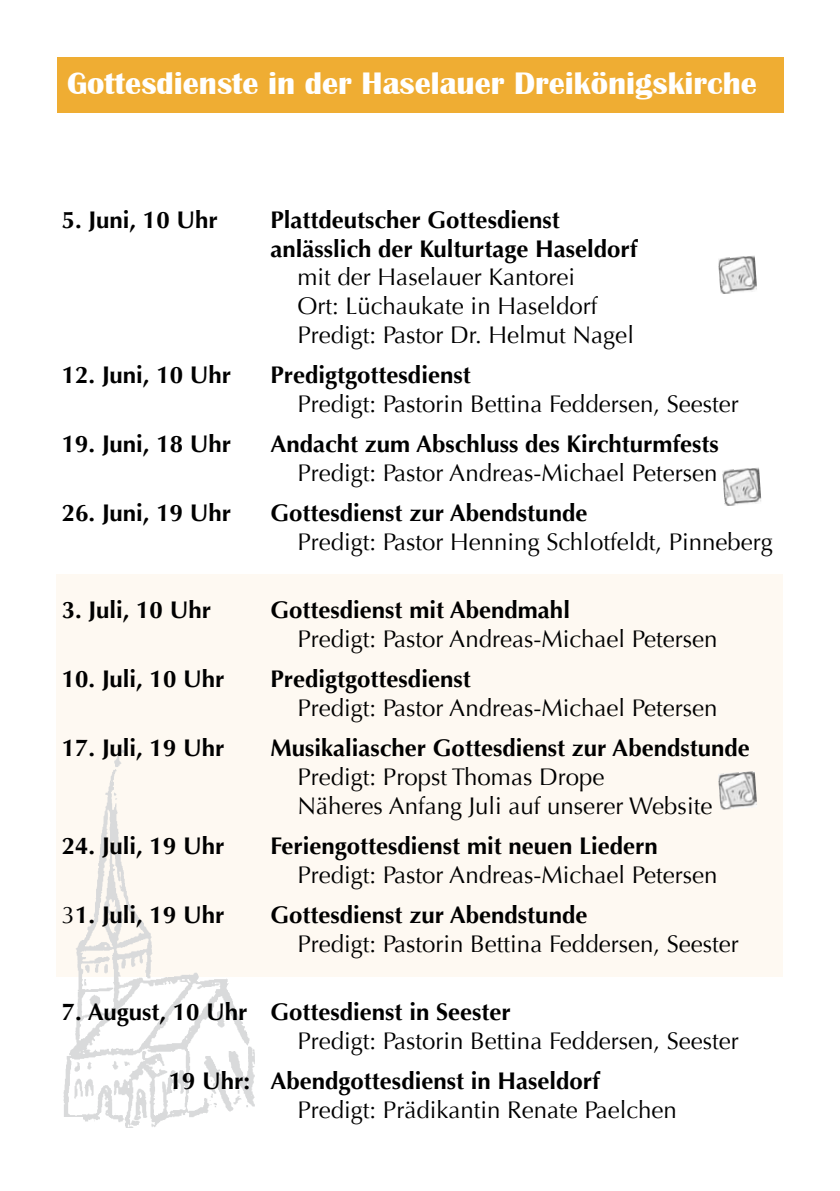
<style>
.page{position:relative;width:840px;height:1191px;background:#fff}
.page>*{position:absolute;margin:0;border:0;box-sizing:border-box;transform-origin:0 0}
.t1{font:700 32px "Britannic";color:#fff}
.t2{font:24px/28.8px "Optima";color:#000}
.t3{font:700 24px/28.8px "Optima";color:#000}
.s1{font-weight:400}
</style>
<div class="page">
<div style="left:56px;top:574px;width:726px;height:403px;background:#fef9f2"></div>
<img style="left:64px;top:748px;width:190px;height:379px">
<div style="left:56px;top:1117px;width:27px;height:57px;background:#fff"></div>
<div style="left:57px;top:57px;width:725px;height:55px;background:#efad33"></div>
<img style="left:718px;top:256px;width:38px;height:38px">
<img style="left:722px;top:468px;width:39px;height:38px">
<img style="left:718px;top:771px;width:38px;height:39px">
<h1 class="t1" style="left:67px;top:65px;width:691px">Gottesdienste in der Haselauer Dreikönigskirche</h1>
<p class="t3" style="left:62px;top:205px;width:157px">5. Juni, 10 Uhr</p>
<p class="t3" style="left:270px;top:205px;width:368px">Plattdeutscher Gottesdienst anlässlich der Kulturtage Haseldorf</p>
<p class="t2" style="left:297px;top:263px;width:338px">mit der Haselauer Kantorei<br>Ort: Lüchaukate in Haseldorf<br>Predigt: Pastor Dr. Helmut Nagel</p>
<p class="t3" style="left:62px;top:361px;width:171px">12. Juni, 10 Uhr</p>
<p class="t3" style="left:270px;top:361px;width:202px">Predigtgottesdienst</p>
<p class="t2" style="left:297px;top:390px;width:442px">Predigt: Pastorin Bettina Feddersen, Seester</p>
<p class="t3" style="left:62px;top:430px;width:171px">19. Juni, 18 Uhr</p>
<p class="t3" style="left:270px;top:430px;width:449px">Andacht zum Abschluss des Kirchturmfests</p>
<p class="t2" style="left:297px;top:458px;width:421px">Predigt: Pastor Andreas-Michael Petersen</p>
<p class="t3" style="left:62px;top:499px;width:171px">26. Juni, 19 Uhr</p>
<p class="t3" style="left:270px;top:499px;width:318px">Gottesdienst zur Abendstunde</p>
<p class="t2" style="left:297px;top:527px;width:476px">Predigt: Pastor Henning Schlotfeldt, Pinneberg</p>
<p class="t3" style="left:62px;top:596px;width:150px">3. Juli, 10 Uhr</p>
<p class="t3" style="left:270px;top:596px;width:301px">Gottesdienst mit Abendmahl</p>
<p class="t2" style="left:297px;top:625px;width:421px">Predigt: Pastor Andreas-Michael Petersen</p>
<p class="t3" style="left:62px;top:665px;width:164px">10. Juli, 10 Uhr</p>
<p class="t3" style="left:270px;top:665px;width:202px">Predigtgottesdienst</p>
<p class="t2" style="left:297px;top:694px;width:421px">Predigt: Pastor Andreas-Michael Petersen</p>
<p class="t3" style="left:62px;top:734px;width:164px">17. Juli, 19 Uhr</p>
<p class="t3" style="left:270px;top:734px;width:480px">Musikaliascher Gottesdienst zur Abendstunde</p>
<p class="t2" style="left:297px;top:763px;width:416px">Predigt: Propst Thomas Drope<br>Näheres Anfang Juli auf unserer Website</p>
<p class="t3" style="left:62px;top:831px;width:164px">24. Juli, 19 Uhr</p>
<p class="t3" style="left:270px;top:831px;width:389px">Feriengottesdienst mit neuen Liedern</p>
<p class="t2" style="left:297px;top:860px;width:421px">Predigt: Pastor Andreas-Michael Petersen</p>
<p class="t3" style="left:62px;top:900px;width:164px"><span class="s1">3</span>1. Juli, 19 Uhr</p>
<p class="t3" style="left:270px;top:900px;width:318px">Gottesdienst zur Abendstunde</p>
<p class="t2" style="left:297px;top:929px;width:442px">Predigt: Pastorin Bettina Feddersen, Seester</p>
<p class="t3" style="left:62px;top:998px;width:450px">7. August, 10 Uhr Gottesdienst in Seester</p>
<p class="t2" style="left:297px;top:1026px;width:442px">Predigt: Pastorin Bettina Feddersen, Seester</p>
<p class="t3" style="left:169px;top:1067px;width:432px">19 Uhr: Abendgottesdienst in Haseldorf</p>
<p class="t2" style="left:297px;top:1095px;width:380px">Predigt: Prädikantin Renate Paelchen</p>
</div>
